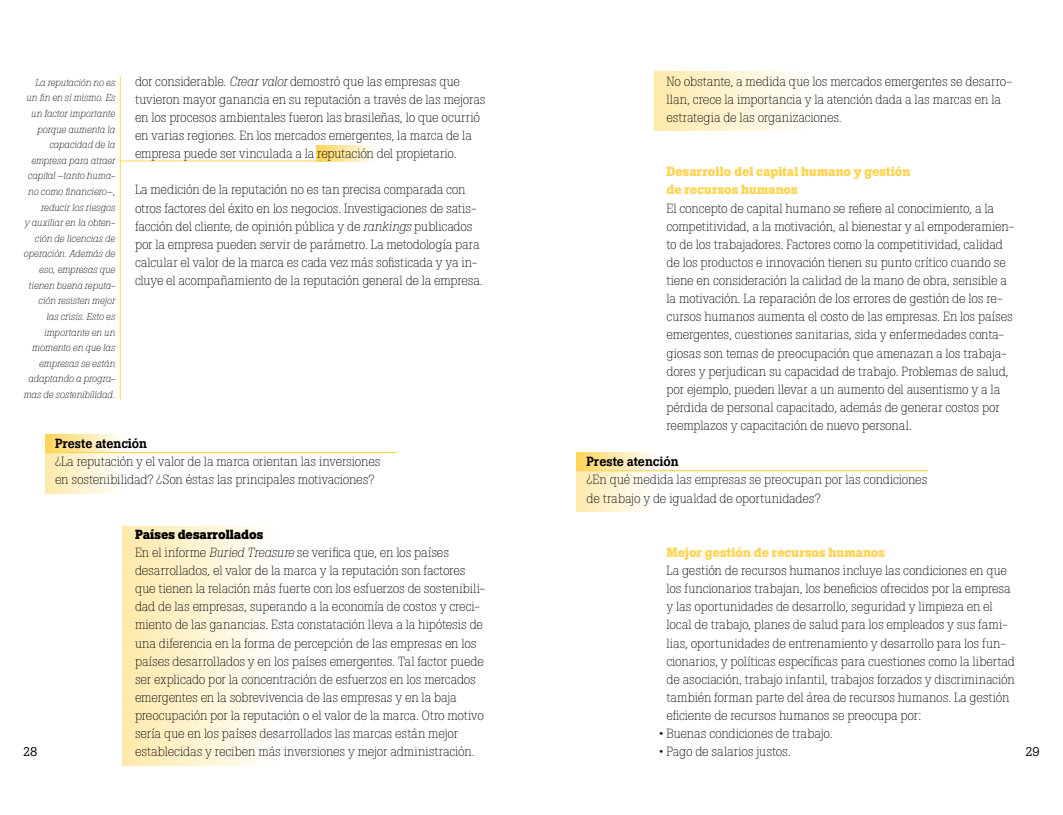
<style>
.page{position:relative;width:1063px;height:815px;background:#fff}
.page>*{position:absolute;margin:0;border:0;box-sizing:border-box;transform-origin:0 0}
.t1{font:300 13.12px/18.1px "Boton";letter-spacing:-.015em;color:#000}
.t2{font:700 13.12px/18.1px "Boton";color:#ffd457}
.t3{font:500 13.12px "Boton";letter-spacing:-.005em;color:#000}
.t4{font:12.5px "Boton";color:#000}
.t5{font:italic 300 10px/15.6px "Boton";letter-spacing:-.005em;color:#000;text-align:right}
.s1{font-style:italic}
.s2{font-weight:700}
</style>
<div class="page">
<div style="left:316px;top:145px;width:60px;height:16px;background:linear-gradient(to right,#ffd456,#fffdf9)"></div>
<hr style="left:120px;top:161px;width:196px;height:1px;background:#ffd457">
<div style="left:654px;top:71px;width:157px;height:60px;background:linear-gradient(to right,#ffe9ab,#fffffe)"></div>
<div style="left:122px;top:526px;width:158px;height:239px;background:linear-gradient(to right,#ffe9ab,#fffffd)"></div>
<div style="left:45px;top:453px;width:79px;height:40px;background:linear-gradient(to right,#ffeaab,#fffffe)"></div>
<div style="left:576px;top:471px;width:79px;height:41px;background:linear-gradient(to right,#ffe9aa,#fffefd)"></div>
<div style="left:45px;top:434px;width:79px;height:19px;background:linear-gradient(to right,#ffd457,#fffefc)"></div>
<div style="left:576px;top:452px;width:79px;height:19px;background:linear-gradient(to right,#ffd455,#fffefb)"></div>
<hr style="left:45px;top:452px;width:351px;height:1px;background:#ffd457">
<hr style="left:576px;top:470px;width:352px;height:1px;background:#ffd457">
<hr style="left:120px;top:77px;width:1px;height:322px;background:#ffd457">
<p class="t5" style="left:23px;top:74px;width:93px">La reputación no es un fin en sí mismo. Es un factor importante porque aumenta la capacidad de la empresa para atraer capital –tanto huma&shy;no como financiero–, reducir los riesgos<br>y auxiliar en la obten&shy;ción de licencias de operación. Además de eso, empresas que tienen buena reputa&shy;ción resisten mejor<br>las crisis. Esto es importante en un momento en que las empresas se están adaptando a progra&shy;mas de sostenibilidad.</p>
<p class="t1" style="left:135px;top:72px;width:352px">dor considerable. <span class="s1">Crear valor</span> demostró que las empresas que tuvieron mayor ganancia en su reputación a través de las mejoras en los procesos ambientales fueron las brasileñas, lo que ocurrió en varias regiones. En los mercados emergentes, la marca de la empresa puede ser vinculada a la reputación del propietario.</p>
<p class="t1" style="left:135px;top:181px;width:349px">La medición de la reputación no es tan precisa comparada con otros factores del éxito en los negocios. Investigaciones de satis&shy;facción del cliente, de opinión pública y de <span class="s1">rankings</span> publicados por la empresa pueden servir de parámetro. La metodología para calcular el valor de la marca es cada vez más sofisticada y ya in&shy;cluye el acompañamiento de la reputación general de la empresa.</p>
<p class="t3" style="left:55px;top:436px;width:94px">Preste atención</p>
<p class="t1" style="left:55px;top:453px;width:327px">¿La reputación y el valor de la marca orientan las inversiones en sostenibilidad? ¿Son éstas las principales motivaciones?</p>
<p class="t1" style="left:666px;top:72px;width:347px">No obstante, a medida que los mercados emergentes se desarro&shy;llan, crece la importancia y la atención dada a las marcas en la estrategia de las organizaciones.</p>
<p class="t2" style="left:666px;top:163px;width:245px">Desarrollo del capital humano y gestión de recursos humanos</p>
<p class="t1" style="left:666px;top:199px;width:349px">El concepto de capital humano se refiere al conocimiento, a la competitividad, a la motivación, al bienestar y al empoderamien&shy;to de los trabajadores. Factores como la competitividad, calidad de los productos e innovación tienen su punto crítico cuando se tiene en consideración la calidad de la mano de obra, sensible a la motivación. La reparación de los errores de gestión de los re&shy;cursos humanos aumenta el costo de las empresas. En los países emergentes, cuestiones sanitarias, sida y enfermedades conta&shy;giosas son temas de preocupación que amenazan a los trabaja&shy;dores y perjudican su capacidad de trabajo. Problemas de salud, por ejemplo, pueden llevar a un aumento del ausentismo y a la pérdida de personal capacitado, además de generar costos por reemplazos y capacitación de nuevo personal.</p>
<p class="t3" style="left:586px;top:454px;width:94px">Preste atención</p>
<p class="t1" style="left:586px;top:471px;width:342px">¿En qué medida las empresas se preocupan por las condiciones de trabajo y de igualdad de oportunidades?</p>
<p class="t1" style="left:135px;top:525px;width:352px"><span class="s2">Países desarrollados<br></span>En el informe <span class="s1">Buried Treasure</span> se verifica que, en los países desarrollados, el valor de la marca y la reputación son factores que tienen la relación más fuerte con los esfuerzos de sostenibili&shy;dad de las empresas, superando a la economía de costos y creci&shy;miento de las ganancias. Esta constatación lleva a la hipótesis de una diferencia en la forma de percepción de las empresas en los países desarrollados y en los países emergentes. Tal factor puede ser explicado por la concentración de esfuerzos en los mercados emergentes en la sobrevivencia de las empresas y en la baja preocupación por la reputación o el valor de la marca. Otro motivo sería que en los países desarrollados las marcas están mejor establecidas y reciben más inversiones y mejor administración.</p>
<p class="t2" style="left:666px;top:543px;width:220px">Mejor gestión de recursos humanos</p>
<p class="t1" style="left:666px;top:561px;width:350px">La gestión de recursos humanos incluye las condiciones en que los funcionarios trabajan, los beneficios ofrecidos por la empresa y las oportunidades de desarrollo, seguridad y limpieza en el local de trabajo, planes de salud para los empleados y sus fami&shy;lias, oportunidades de entrenamiento y desarrollo para los fun&shy;cionarios, y políticas específicas para cuestiones como la libertad de asociación, trabajo infantil, trabajos forzados y discriminación también forman parte del área de recursos humanos. La gestión eficiente de recursos humanos se preocupa por:</p>
<p class="t1" style="left:659px;top:725px;width:175px">• Buenas condiciones de trabajo.</p>
<p class="t1" style="left:659px;top:743px;width:133px">• Pago de salarios justos.</p>
<p class="t4" style="left:23px;top:744px;width:16px">28</p>
<p class="t4" style="left:1025px;top:744px;width:16px">29</p>
</div>
